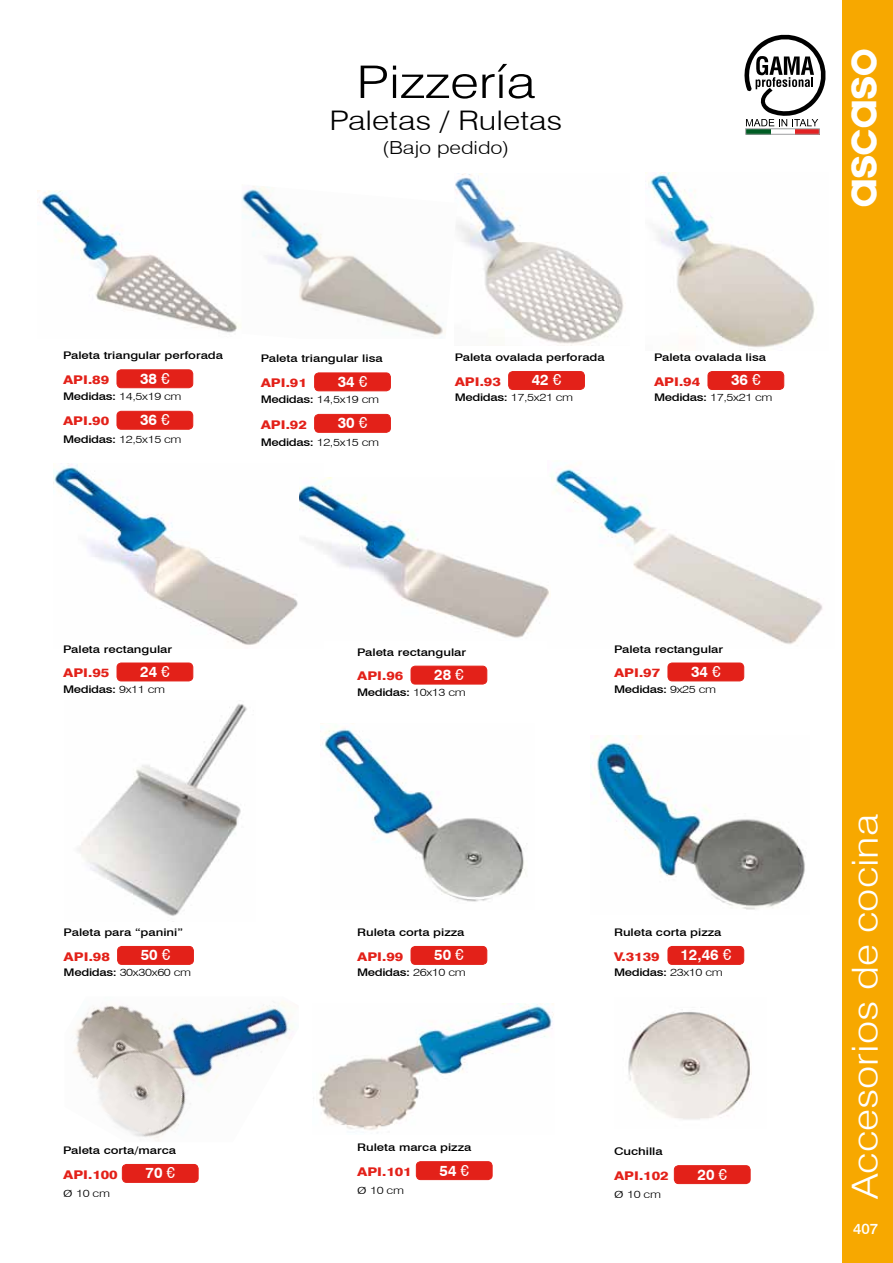
<style>
.page{position:relative;width:893px;height:1263px;background:#fff}
.page>*{position:absolute;margin:0;border:0;box-sizing:border-box;transform-origin:0 0}
.t1{font:300 45px "Swiss 721 BT";color:#000;scale:1.2 1}
.t2{font:300 36px "Swiss 721 BT";color:#fff;scale:1.15 1}
.t3{font:36px "ASCAS Ologotype";letter-spacing:-.03em;color:#fff}
.t4{font:300 27px "Swiss 721 BT";color:#000;scale:1.2 1}
.t5{font:300 18px "Swiss 721 BT";color:#000;scale:1.2 1}
.t6{font:700 15px "Swiss 721 BT";color:#fff}
.t7{font:500 15px "Swiss 721 BT";color:#fff}
.t8{font:800 12px "Swiss 721 BT";color:#e32119;scale:1.2 1}
.t9{font:500 10.5px "Swiss 721 BT";color:#000;scale:1.25 1}
.t10{font:300 10.5px "Swiss 721 BT";letter-spacing:-.025em;color:#000;scale:1.25 1}
.t11{font:500 10.5px "Swiss 721 BT";letter-spacing:-.025em;color:#000;scale:1.25 1}
.s1{font-weight:400}
.s2{font-weight:500}
.s3{font-weight:300}
.s4{font-size:13.5px}
</style>
<div class="page">
<div style="left:842px;top:0;width:51px;height:1263px;background:#f7a800"></div>
<img style="left:73px;top:1001px;width:221px;height:140px">
<img style="left:78px;top:704px;width:169px;height:212px">
<img style="left:37px;top:191px;width:204px;height:142px">
<img style="left:455px;top:174px;width:169px;height:171px">
<img style="left:646px;top:172px;width:169px;height:176px">
<img style="left:242px;top:184px;width:215px;height:155px">
<img style="left:551px;top:469px;width:272px;height:176px">
<img style="left:54px;top:464px;width:244px;height:181px">
<img style="left:299px;top:477px;width:250px;height:161px">
<img style="left:590px;top:736px;width:215px;height:174px">
<img style="left:320px;top:723px;width:207px;height:179px">
<img style="left:628px;top:1009px;width:124px;height:111px">
<img style="left:313px;top:1004px;width:241px;height:126px">
<div style="left:117px;top:370px;width:76px;height:18px;background:#e32119;border-radius:4px"></div>
<div style="left:117px;top:369px;width:76px;height:19px;border:1px solid #e32119;border-radius:4px"></div>
<div style="left:117px;top:411px;width:76px;height:18px;background:#e32119;border-radius:4px"></div>
<div style="left:117px;top:411px;width:76px;height:19px;border:1px solid #e32119;border-radius:4px"></div>
<div style="left:315px;top:373px;width:75px;height:18px;background:#e32119;border-radius:4px"></div>
<div style="left:314px;top:372px;width:77px;height:19px;border:1px solid #e32119;border-radius:4px"></div>
<div style="left:315px;top:414px;width:75px;height:18px;background:#e32119;border-radius:4px"></div>
<div style="left:314px;top:414px;width:77px;height:19px;border:1px solid #e32119;border-radius:4px"></div>
<div style="left:509px;top:372px;width:75px;height:17px;background:#e32119;border-radius:4px"></div>
<div style="left:508px;top:371px;width:77px;height:19px;border:1px solid #e32119;border-radius:4px"></div>
<div style="left:708px;top:372px;width:76px;height:17px;background:#e32119;border-radius:4px"></div>
<div style="left:708px;top:371px;width:76px;height:19px;border:1px solid #e32119;border-radius:4px"></div>
<div style="left:117px;top:663px;width:76px;height:18px;background:#e32119;border-radius:4px"></div>
<div style="left:117px;top:663px;width:76px;height:18px;border:1px solid #e32119;border-radius:4px"></div>
<div style="left:411px;top:666px;width:76px;height:18px;background:#e32119;border-radius:4px"></div>
<div style="left:411px;top:666px;width:76px;height:18px;border:1px solid #e32119;border-radius:4px"></div>
<div style="left:668px;top:663px;width:76px;height:18px;background:#e32119;border-radius:4px"></div>
<div style="left:668px;top:663px;width:76px;height:18px;border:1px solid #e32119;border-radius:4px"></div>
<div style="left:118px;top:946px;width:75px;height:18px;background:#e32119;border-radius:4px"></div>
<div style="left:117px;top:946px;width:77px;height:19px;border:1px solid #e32119;border-radius:4px"></div>
<div style="left:411px;top:946px;width:76px;height:18px;background:#e32119;border-radius:4px"></div>
<div style="left:411px;top:946px;width:76px;height:19px;border:1px solid #e32119;border-radius:4px"></div>
<div style="left:668px;top:946px;width:76px;height:18px;background:#e32119;border-radius:4px"></div>
<div style="left:668px;top:946px;width:76px;height:19px;border:1px solid #e32119;border-radius:4px"></div>
<div style="left:122px;top:1164px;width:76px;height:18px;background:#e32119;border-radius:4px"></div>
<div style="left:122px;top:1164px;width:77px;height:19px;border:1px solid #e32119;border-radius:4px"></div>
<div style="left:416px;top:1162px;width:76px;height:17px;background:#e32119;border-radius:4px"></div>
<div style="left:416px;top:1161px;width:76px;height:19px;border:1px solid #e32119;border-radius:4px"></div>
<div style="left:674px;top:1166px;width:76px;height:17px;background:#e32119;border-radius:4px"></div>
<div style="left:674px;top:1165px;width:76px;height:19px;border:1px solid #e32119;border-radius:4px"></div>
<div style="left:746px;top:129px;width:24px;height:5px;background:#005c24"></div>
<div style="left:795px;top:129px;width:25px;height:5px;background:#e32224"></div>
<svg style="left:744px;top:34px;width:82px;height:92px"></svg>
<p class="t1" style="left:356px;top:55px;width:151px">Pizzería</p>
<p class="t4" style="left:329px;top:104px;width:196px">Paletas / Ruletas</p>
<p class="t5" style="left:382px;top:137px;width:107px">(Bajo pedido)</p>
<p class="t9" style="left:63px;top:349px;width:130px">Paleta triangular perforada</p>
<p class="t8" style="left:63px;top:372px;width:40px">API.89</p>
<p class="t6" style="left:140px;top:369px;width:31px">38 <span class="s1">€</span></p>
<p class="t8" style="left:63px;top:414px;width:40px">API.90</p>
<p class="t6" style="left:140px;top:411px;width:31px">36 <span class="s1">€</span></p>
<p class="t10" style="left:63px;top:389px;width:96px"><span class="s2">Medidas:</span> 14,5x19 cm</p>
<p class="t10" style="left:63px;top:432px;width:96px"><span class="s2">Medidas:</span> 12,5x15 cm</p>
<p class="t9" style="left:261px;top:352px;width:99px">Paleta triangular lisa</p>
<p class="t8" style="left:261px;top:375px;width:40px">API.91</p>
<p class="t6" style="left:338px;top:372px;width:31px">34 <span class="s1">€</span></p>
<p class="t8" style="left:261px;top:417px;width:40px">API.92</p>
<p class="t6" style="left:338px;top:414px;width:31px">30 <span class="s1">€</span></p>
<p class="t10" style="left:261px;top:393px;width:96px"><span class="s2">Medidas:</span> 14,5x19 cm</p>
<p class="t10" style="left:261px;top:436px;width:96px"><span class="s2">Medidas:</span> 12,5x15 cm</p>
<p class="t9" style="left:455px;top:351px;width:122px">Paleta ovalada perforada</p>
<p class="t8" style="left:455px;top:374px;width:40px">API.93</p>
<p class="t6" style="left:532px;top:371px;width:31px">42 <span class="s1">€</span></p>
<p class="t10" style="left:455px;top:391px;width:96px"><span class="s2">Medidas:</span> 17,5x21 cm</p>
<p class="t9" style="left:654px;top:351px;width:91px">Paleta ovalada lisa</p>
<p class="t8" style="left:654px;top:374px;width:40px">API.94</p>
<p class="t6" style="left:731px;top:371px;width:31px">36 <span class="s1">€</span></p>
<p class="t10" style="left:654px;top:391px;width:96px"><span class="s2">Medidas:</span> 17,5x21 cm</p>
<p class="t9" style="left:63px;top:642px;width:89px">Paleta rectangular</p>
<p class="t8" style="left:63px;top:665px;width:40px">API.95</p>
<p class="t6" style="left:140px;top:662px;width:31px">24 <span class="s1">€</span></p>
<p class="t11" style="left:63px;top:683px;width:83px">Medidas: <span class="s3">9x11 cm</span></p>
<p class="t9" style="left:357px;top:645px;width:89px">Paleta rectangular</p>
<p class="t8" style="left:357px;top:669px;width:40px">API.96</p>
<p class="t6" style="left:434px;top:666px;width:31px">28 <span class="s1">€</span></p>
<p class="t11" style="left:357px;top:686px;width:88px">Medidas: <span class="s3">10x13 cm</span></p>
<p class="t9" style="left:614px;top:642px;width:89px">Paleta rectangular</p>
<p class="t8" style="left:614px;top:665px;width:40px">API.97</p>
<p class="t6" style="left:691px;top:662px;width:31px">34 <span class="s1">€</span></p>
<p class="t11" style="left:614px;top:683px;width:83px">Medidas: <span class="s3">9x25 cm</span></p>
<p class="t9" style="left:64px;top:926px;width:97px">Paleta para “panini”</p>
<p class="t8" style="left:64px;top:949px;width:40px">API.98</p>
<p class="t6" style="left:141px;top:946px;width:31px">50 <span class="s1">€</span></p>
<p class="t10" style="left:64px;top:966px;width:104px"><span class="s2">Medidas:</span> 30x30x60 cm</p>
<p class="t9" style="left:63px;top:1144px;width:92px">Paleta corta/marca</p>
<p class="t8" style="left:63px;top:1167px;width:47px">API.100</p>
<p class="t6" style="left:145px;top:1164px;width:31px">70 <span class="s1">€</span></p>
<p class="t10" style="left:63px;top:1186px;width:39px"><span class="s4">ø</span> 10 cm</p>
<p class="t9" style="left:357px;top:926px;width:87px">Ruleta corta pizza</p>
<p class="t8" style="left:357px;top:949px;width:40px">API.99</p>
<p class="t6" style="left:434px;top:946px;width:31px">50 <span class="s1">€</span></p>
<p class="t11" style="left:357px;top:966px;width:88px">Medidas: <span class="s3">26x10 cm</span></p>
<p class="t9" style="left:357px;top:1141px;width:93px">Ruleta marca pizza</p>
<p class="t8" style="left:357px;top:1164px;width:47px">API.101</p>
<p class="t6" style="left:439px;top:1161px;width:31px">54 <span class="s1">€</span></p>
<p class="t10" style="left:357px;top:1183px;width:39px"><span class="s4">ø</span> 10 cm</p>
<p class="t9" style="left:614px;top:926px;width:87px">Ruleta corta pizza</p>
<p class="t8" style="left:614px;top:949px;width:40px">V.3139</p>
<p class="t6" style="left:680px;top:946px;width:52px">12,46 <span class="s1">€</span></p>
<p class="t11" style="left:614px;top:966px;width:88px">Medidas: <span class="s3">23x10 cm</span></p>
<p class="t9" style="left:614px;top:1145px;width:41px">Cuchilla</p>
<p class="t8" style="left:614px;top:1168px;width:47px">API.102</p>
<p class="t6" style="left:697px;top:1165px;width:31px">20 <span class="s1">€</span></p>
<p class="t10" style="left:614px;top:1187px;width:39px"><span class="s4">ø</span> 10 cm</p>
<p class="t3" style="left:844px;top:208px;width:162px;rotate:-90deg">ascaso</p>
<p class="t2" style="left:843px;top:1199px;width:336px;rotate:-90deg">Accesorios de cocina</p>
<p class="t7" style="left:853px;top:1219px;width:27px">407</p>
</div>
